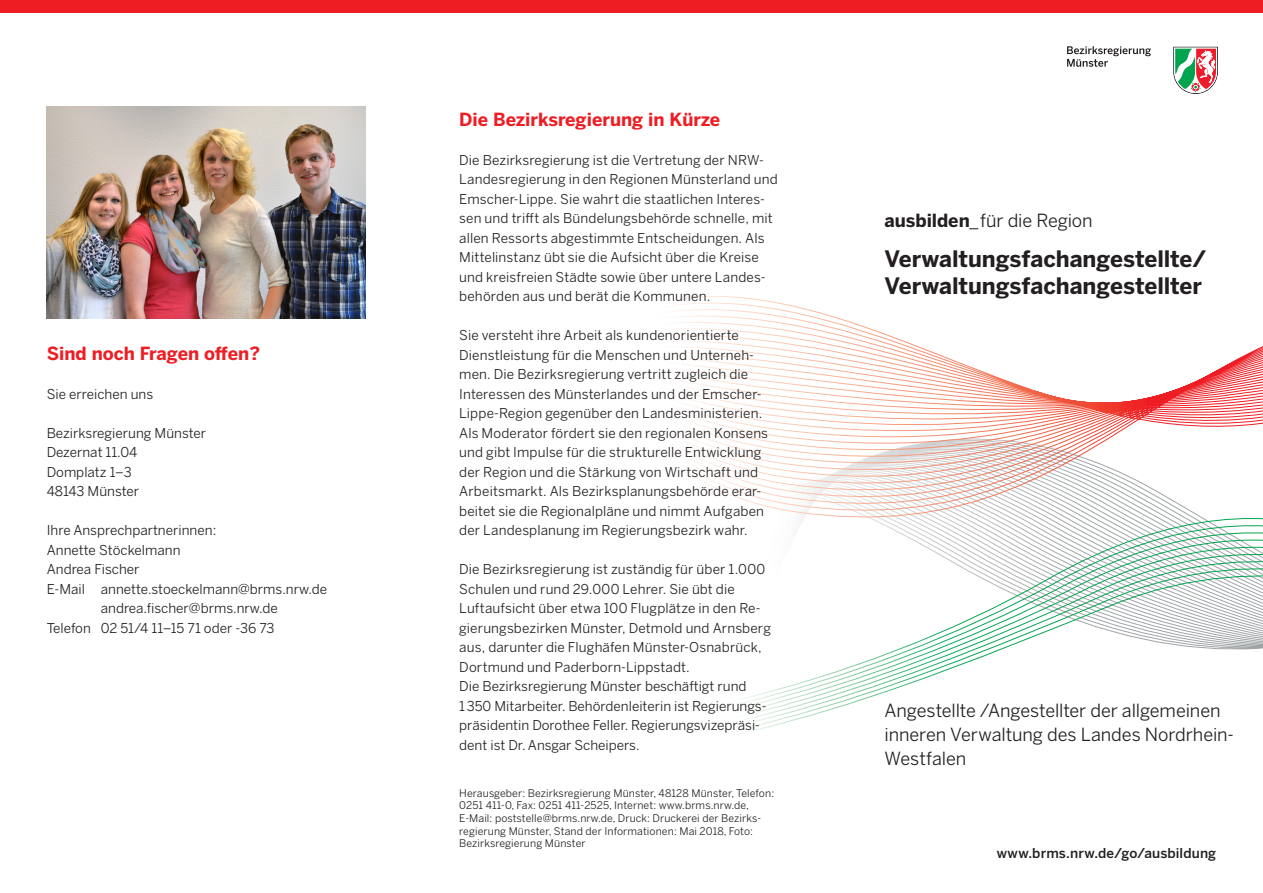
<style>
.page{position:relative;width:1263px;height:893px;background:#fff}
.page>*{position:absolute;margin:0;border:0;box-sizing:border-box;transform-origin:0 0}
.t1{font:700 22.5px/27px "Benton Sans";letter-spacing:-.005em;color:#231f20}
.t2{font:18px/24px "Benton Sans";letter-spacing:-.005em;color:#231f20}
.t3{font:700 18px "Benton Sans";color:#ee1d23}
.t4{font:13.5px/19.5px "Benton Sans";letter-spacing:.005em;color:#231f20}
.t5{font:500 13.5px "Benton Sans";letter-spacing:.01em;color:#231f20}
.t6{font:10.5px/12.6px "Benton Sans";letter-spacing:.01em;color:#231f20}
.s1{font-weight:700}
</style>
<div class="page">
<svg style="left:1173px;top:47px;width:45px;height:47px"></svg>
<svg style="left:1067px;top:46px;width:84px;height:21px"></svg>
<div style="left:0;top:0;width:1263px;height:13px;background:#ee1d23"></div>
<img style="left:47px;top:106px;width:319px;height:213px">
<svg style="left:677px;top:296px;width:586px;height:209px"></svg>
<svg style="left:740px;top:505px;width:523px;height:228px"></svg>
<h2 class="t3" style="left:47px;top:343px;width:215px">Sind noch Fragen offen?</h2>
<p class="t4" style="left:47px;top:384px;width:108px">Sie erreichen uns</p>
<p class="t4" style="left:47px;top:423px;width:161px">Bezirksregierung Münster<br>Dezernat 11.04<br>Domplatz 1–3<br>48143 Münster</p>
<p class="t4" style="left:47px;top:520px;width:171px">Ihre Ansprechpartnerinnen:</p>
<p class="t4" style="left:47px;top:540px;width:135px">Annette Stöckelmann</p>
<p class="t4" style="left:47px;top:559px;width:94px">Andrea Fischer</p>
<p class="t4" style="left:47px;top:579px;width:282px">E-Mail annette.stoeckelmann@brms.nrw.de</p>
<p class="t4" style="left:101px;top:598px;width:179px">andrea.fischer@brms.nrw.de</p>
<p class="t4" style="left:47px;top:618px;width:229px">Telefon 02 51/4 11–15 71 oder -36 73</p>
<h2 class="t3" style="left:459px;top:109px;width:262px">Die Bezirksregierung in Kürze</h2>
<p class="t4" style="left:459px;top:150px;width:320px">Die Bezirksregierung ist die Vertretung der NRW-Landesregierung in den Regionen Münsterland und Emscher-Lippe. Sie wahrt die staatlichen Interes&shy;sen und trifft als Bündelungsbehörde schnelle, mit allen Ressorts abgestimmte Entscheidungen. Als Mittelinstanz übt sie die Aufsicht über die Kreise und kreisfreien Städte sowie über untere Landes&shy;behörden aus und berät die Kommunen.</p>
<p class="t4" style="left:459px;top:325px;width:310px">Sie versteht ihre Arbeit als kundenorientierte Dienstleistung für die Menschen und Unterneh&shy;men. Die Bezirksregierung vertritt zugleich die Interessen des Münsterlandes und der Emscher-Lippe-Region gegenüber den Landesministerien.<br>Als Moderator fördert sie den regionalen Konsens und gibt Impulse für die strukturelle Entwicklung der Region und die Stärkung von Wirtschaft und Arbeitsmarkt. Als Bezirksplanungsbehörde erar&shy;beitet sie die Regionalpläne und nimmt Aufgaben der Landesplanung im Regierungsbezirk wahr.</p>
<p class="t4" style="left:459px;top:559px;width:313px">Die Bezirksregierung ist zuständig für über 1.000<br>Schulen und rund 29.000 Lehrer. Sie übt die Luftaufsicht über etwa 100 Flugplätze in den Re&shy;gierungsbezirken Münster, Detmold und Arnsberg aus, darunter die Flughäfen Münster-Osnabrück, Dortmund und Paderborn-Lippstadt.<br>Die Bezirksregierung Münster beschäftigt rund 1350 Mitarbeiter. Behördenleiterin ist Regierungs&shy;präsidentin Dorothee Feller. Regierungsvizepräsi&shy;dent ist Dr. Ansgar Scheipers.</p>
<p class="t6" style="left:459px;top:787px;width:316px">Herausgeber: Bezirksregierung Münster, 48128 Münster, Telefon:<br>0251 411-0, Fax: 0251 411-2525, Internet: www.brms.nrw.de, E-Mail: poststelle@brms.nrw.de, Druck: Druckerei der Bezirks&shy;regierung Münster, Stand der Informationen: Mai 2018, Foto:<br>Bezirksregierung Münster</p>
<h2 class="t2" style="left:884px;top:208px;width:210px"><span class="s1">ausbilden</span>_für die Region</h2>
<h1 class="t1" style="left:884px;top:245px;width:324px">Verwaltungsfachangestellte/<br>Verwaltungsfachangestellter</h1>
<h2 class="t2" style="left:884px;top:699px;width:351px">Angestellte /Angestellter der allgemeinen inneren Verwaltung des Landes Nordrhein-<br>Westfalen</h2>
<p class="t5" style="left:997px;top:845px;width:221px">www.brms.nrw.de/go/ausbildung</p>
</div>
